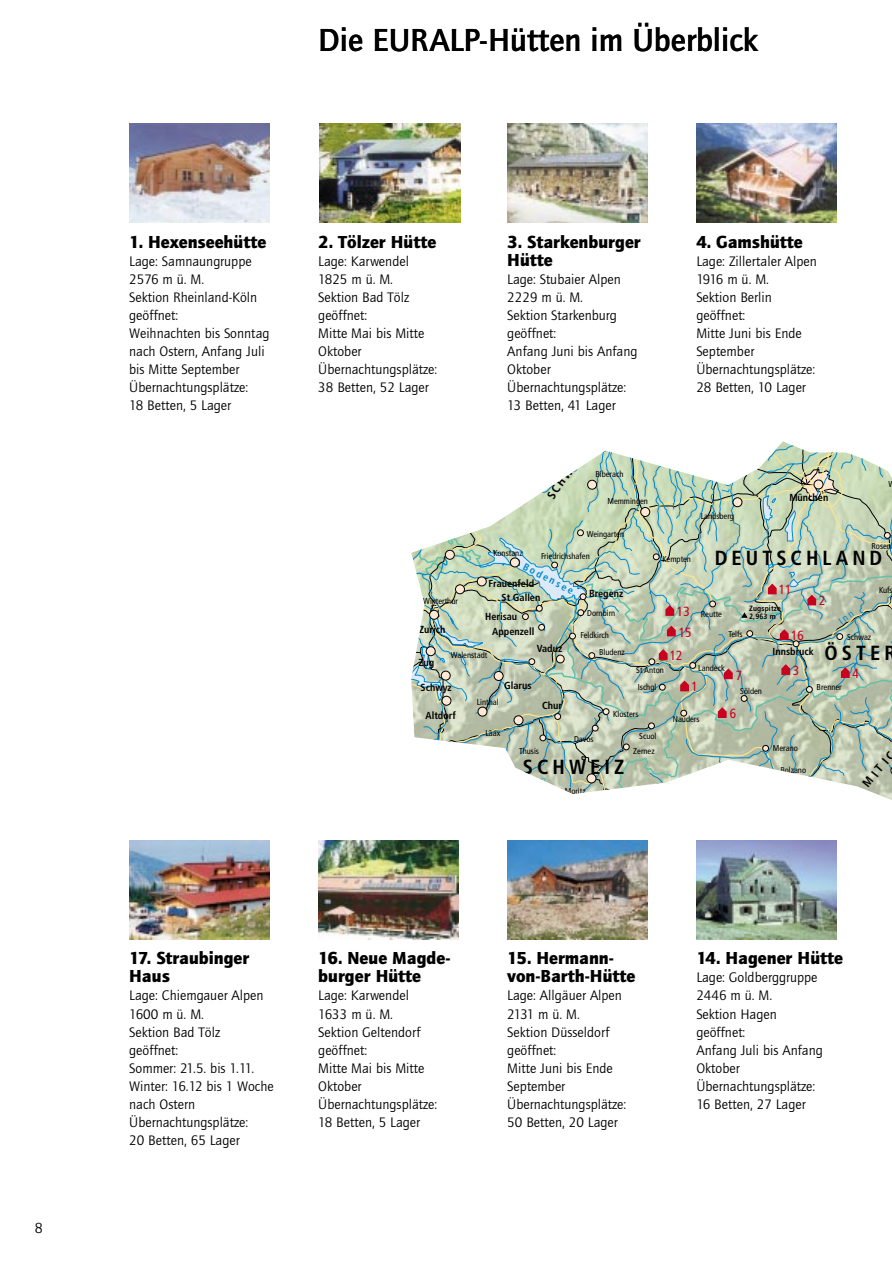
<style>
.page{position:relative;width:892px;height:1264px;background:#fff}
.page>*{position:absolute;margin:0;border:0;box-sizing:border-box;transform-origin:0 0}
.t1{font:500 33px "Quay Sans";color:#000}
.t2{font:700 condensed 20.4px "Frutiger";letter-spacing:.2em;color:#000}
.t3{font:900 18px/18px "Quay Sans";color:#000}
.t4{font:15px "Quay Sans";color:#000}
.t5{font:14.25px/18px "Quay Sans";color:#000}
.t6{font:condensed 13.2px/20.9px "Frutiger";color:#ca001f}
.t7{font:700 condensed 10.2px/18.8px "Frutiger";color:#000}
.t8{font:700 condensed 10.2px "Frutiger";color:#008acf}
.t9{font:condensed 10.2px "Frutiger";color:#008acf}
.t10{font:condensed 8.55px/15.1px "Frutiger";color:#000}
.t11{font:700 condensed 7.65px/8.6px "Frutiger";letter-spacing:.02em;color:#000}
</style>
<div class="page">
<img style="left:129px;top:123px;width:708px;height:817px">
<svg style="left:411px;top:434px;width:481px;height:382px"></svg>
<p class="t4" style="left:35px;top:1221px;width:9px">8</p>
<h1 class="t1" style="left:318px;top:27px;width:441px">Die EURALP-Hütten im Überblick</h1>
<p class="t3" style="left:129px;top:234px;width:139px">1. Hexenseehütte</p>
<p class="t5" style="left:129px;top:253px;width:142px">Lage: Samnaungruppe<br>2576 m ü. M.<br>Sektion Rheinland-Köln geöffnet:<br>Weihnachten bis Sonntag nach Ostern, Anfang Juli bis Mitte September<br>Übernachtungsplätze:<br>18 Betten, 5 Lager</p>
<p class="t3" style="left:318px;top:234px;width:120px">2. Tölzer Hütte</p>
<p class="t5" style="left:318px;top:253px;width:120px">Lage: Karwendel<br>1825 m ü. M.<br>Sektion Bad Tölz geöffnet:<br>Mitte Mai bis Mitte<br>Oktober<br>Übernachtungsplätze:<br>38 Betten, 52 Lager</p>
<p class="t3" style="left:507px;top:234px;width:135px">3. Starkenburger<br>Hütte</p>
<p class="t5" style="left:507px;top:271px;width:132px">Lage: Stubaier Alpen<br>2229 m ü. M.<br>Sektion Starkenburg geöffnet:<br>Anfang Juni bis Anfang<br>Oktober<br>Übernachtungsplätze:<br>13 Betten, 41 Lager</p>
<p class="t3" style="left:696px;top:234px;width:108px">4. Gamshütte</p>
<p class="t5" style="left:696px;top:253px;width:122px">Lage: Zillertaler Alpen<br>1916 m ü. M.<br>Sektion Berlin geöffnet:<br>Mitte Juni bis Ende<br>September<br>Übernachtungsplätze:<br>28 Betten, 10 Lager</p>
<p class="t10" style="left:595px;top:467px;width:30px">Biberach</p>
<p class="t10" style="left:607px;top:494px;width:42px">Memmingen</p>
<p class="t9" style="left:721px;top:491px;width:25px;rotate:-77deg">Lech</p>
<p class="t7" style="left:789px;top:488px;width:40px">München</p>
<p class="t10" style="left:888px;top:476px;width:8px">W</p>
<p class="t10" style="left:701px;top:509px;width:35px">Landsberg</p>
<p class="t10" style="left:587px;top:526px;width:39px">Weingarten</p>
<p class="t10" style="left:871px;top:538px;width:21px">Rosen</p>
<p class="t10" style="left:493px;top:546px;width:31px">Konstanz</p>
<h2 class="t2" style="left:714px;top:550px;width:169px">DEUTSCHLAND</h2>
<p class="t10" style="left:541px;top:549px;width:50px">Friedrichshafen</p>
<p class="t10" style="left:662px;top:551px;width:30px">Kempten</p>
<p class="t8" style="left:525px;top:562px;width:57px;rotate:27deg">Bodensee</p>
<p class="t7" style="left:488px;top:574px;width:47px">Frauenfeld</p>
<p class="t6" style="left:779px;top:580px;width:14px">11</p>
<p class="t10" style="left:879px;top:583px;width:15px">Kufs</p>
<p class="t7" style="left:589px;top:585px;width:36px">Bregenz</p>
<p class="t7" style="left:485px;top:589px;width:57px;text-indent:17px">St Gallen<br>Herisau</p>
<p class="t6" style="left:819px;top:591px;width:8px">2</p>
<p class="t10" style="left:423px;top:594px;width:36px">Winterthur</p>
<p class="t11" style="left:749px;top:604px;width:33px">Zugspitze<br>2,963 m</p>
<p class="t6" style="left:677px;top:601px;width:16px">13<br>15</p>
<p class="t6" style="left:670px;top:646px;width:14px">12</p>
<p class="t10" style="left:587px;top:606px;width:30px">Dornbirn</p>
<p class="t10" style="left:599px;top:626px;width:27px;line-height:17.9px;text-indent:-19px">Feldkirch<br>Bludenz</p>
<p class="t10" style="left:701px;top:607px;width:23px">Reutte</p>
<p class="t7" style="left:419px;top:620px;width:28px">Zurich</p>
<p class="t7" style="left:492px;top:623px;width:44px">Appenzell</p>
<p class="t6" style="left:791px;top:625px;width:14px">16</p>
<p class="t10" style="left:728px;top:627px;width:16px">Telfs</p>
<p class="t10" style="left:847px;top:629px;width:26px">Schwaz</p>
<h2 class="t2" style="left:824px;top:644px;width:73px">ÖSTER</h2>
<p class="t7" style="left:537px;top:639px;width:27px">Vaduz</p>
<p class="t7" style="left:772px;top:642px;width:43px">Innsbruck</p>
<p class="t10" style="left:451px;top:648px;width:38px">Walenstadt</p>
<p class="t7" style="left:418px;top:654px;width:17px">Zug</p>
<p class="t7" style="left:420px;top:678px;width:33px">Schwyz</p>
<p class="t7" style="left:425px;top:706px;width:32px">Altdorf</p>
<p class="t10" style="left:698px;top:660px;width:28px">Landeck</p>
<p class="t6" style="left:736px;top:665px;width:8px">7</p>
<p class="t6" style="left:793px;top:661px;width:8px">3</p>
<p class="t10" style="left:636px;top:662px;width:29px;line-height:16.8px">St Anton<br>Ischgl</p>
<p class="t6" style="left:852px;top:663px;width:8px">4</p>
<p class="t7" style="left:504px;top:676px;width:29px">Glarus</p>
<p class="t6" style="left:691px;top:677px;width:8px">1</p>
<p class="t10" style="left:816px;top:679px;width:27px">Brenner</p>
<p class="t10" style="left:740px;top:683px;width:23px">Sölden</p>
<p class="t10" style="left:477px;top:694px;width:23px">Linthal</p>
<p class="t7" style="left:542px;top:697px;width:21px">Chur</p>
<p class="t6" style="left:730px;top:704px;width:8px">6</p>
<p class="t10" style="left:613px;top:707px;width:27px">Klosters</p>
<p class="t10" style="left:673px;top:712px;width:28px">Nauders</p>
<p class="t10" style="left:485px;top:726px;width:16px">Laax</p>
<p class="t10" style="left:519px;top:744px;width:21px">Thusis</p>
<p class="t10" style="left:574px;top:732px;width:21px">Davos</p>
<h2 class="t2" style="left:523px;top:758px;width:103px">SCHWEIZ</h2>
<p class="t10" style="left:556px;top:784px;width:31px">St Moritz</p>
<p class="t10" style="left:633px;top:729px;width:25px;text-align:right">Scuol<br>Zernez</p>
<p class="t10" style="left:773px;top:741px;width:27px">Merano</p>
<p class="t10" style="left:780px;top:763px;width:27px">Bolzano</p>
<p class="t3" style="left:129px;top:950px;width:122px">17. Straubinger<br>Haus</p>
<p class="t5" style="left:129px;top:987px;width:146px">Lage: Chiemgauer Alpen<br>1600 m ü. M.<br>Sektion Bad Tölz<br>geöffnet:<br>Sommer: 21.5. bis 1.11.<br>Winter: 16.12 bis 1 Woche nach Ostern<br>Übernachtungsplätze:<br>20 Betten, 65 Lager</p>
<p class="t3" style="left:318px;top:950px;width:134px">16. Neue Magde&shy;burger Hütte</p>
<p class="t5" style="left:318px;top:987px;width:120px">Lage: Karwendel<br>1633 m ü. M.<br>Sektion Geltendorf geöffnet:<br>Mitte Mai bis Mitte<br>Oktober<br>Übernachtungsplätze:<br>18 Betten, 5 Lager</p>
<p class="t3" style="left:507px;top:950px;width:130px">15. Hermann&shy;von-Barth-Hütte</p>
<p class="t5" style="left:507px;top:987px;width:120px">Lage: Allgäuer Alpen<br>2131 m ü. M.<br>Sektion Düsseldorf geöffnet:<br>Mitte Juni bis Ende<br>September<br>Übernachtungsplätze:<br>50 Betten, 20 Lager</p>
<p class="t3" style="left:696px;top:950px;width:148px">14. Hagener Hütte</p>
<p class="t5" style="left:696px;top:969px;width:128px">Lage: Goldberggruppe<br>2446 m ü. M.<br>Sektion Hagen geöffnet:<br>Anfang Juli bis Anfang<br>Oktober<br>Übernachtungsplätze:<br>16 Betten, 27 Lager</p>
</div>
